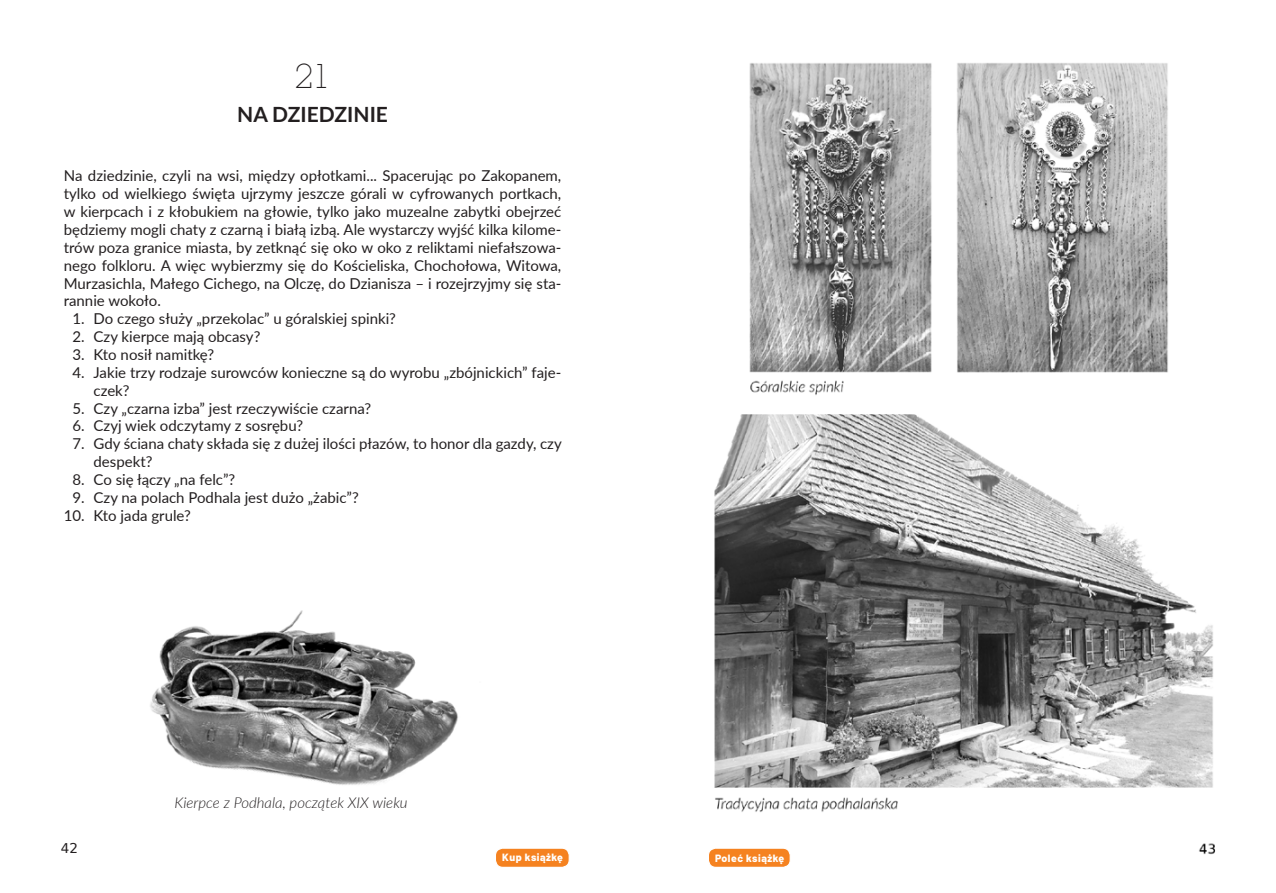
<style>
.page{position:relative;width:1276px;height:893px;background:#fff}
.page>*{position:absolute;margin:0;border:0;box-sizing:border-box;transform-origin:0 0}
.t1{font:300 36px "Lubalin Graph Itc TOT";color:#231f20}
.t2{font:700 21px "Lato";color:#231f20}
.t3{font:15px/17.9px "Lato";color:#231f20}
.t4{font:italic 300 15px "Lato";color:#231f20}
.t5{font:13.5px "DejaVu Sans";color:#231f20}
.t6{font:800 10.5px "Barlow";letter-spacing:.05em;color:#fff}
</style>
<div class="page">
<img style="left:714px;top:63px;width:502px;height:803px">
<img style="left:150px;top:610px;width:308px;height:175px">
<div style="left:708px;top:848px;width:82px;height:19px;background:#f58220;border-radius:7px"></div>
<div style="left:708px;top:847px;width:83px;height:21px;border:1px solid #fff;border-radius:7px"></div>
<div style="left:495px;top:848px;width:74px;height:19px;background:#f58220;border-radius:7px"></div>
<div style="left:495px;top:847px;width:75px;height:21px;border:1px solid #fff;border-radius:7px"></div>
<h1 class="t1" style="left:294px;top:56px;width:38px">21</h1>
<h2 class="t2" style="left:237px;top:98px;width:152px">NA DZIEDZINIE</h2>
<p class="t3" style="left:64px;top:166px;width:499px;text-align:justify">Na dziedzinie, czyli na wsi, między opłotkami... Spacerując po Zakopanem, tylko od wielkiego święta ujrzymy jeszcze górali w cyfrowanych portkach, w kierpcach i z kłobukiem na głowie, tylko jako muzealne zabytki obejrzeć będziemy mogli chaty z czarną i białą izbą. Ale wystarczy wyjść kilka kilome&shy;trów poza granice miasta, by zetknąć się oko w oko z reliktami niefałszowa&shy;nego folkloru. A więc wybierzmy się do Kościeliska, Chochołowa, Witowa, Murzasichla, Małego Cichego, na Olczę, do Dzianisza – i rozejrzyjmy się sta&shy;rannie wokoło.</p>
<p class="t3" style="left:73px;top:309px;width:325px">1. Do czego służy „przekolac” u góralskiej spinki?</p>
<p class="t3" style="left:73px;top:327px;width:189px">2. Czy kierpce mają obcasy?</p>
<p class="t3" style="left:73px;top:345px;width:143px">3. Kto nosił namitkę?</p>
<p class="t3" style="left:94px;top:363px;width:469px;text-indent:-21px">4. Jakie trzy rodzaje surowców konieczne są do wyrobu „zbójnickich” faje&shy;czek?</p>
<p class="t3" style="left:73px;top:398px;width:300px">5. Czy „czarna izba” jest rzeczywiście czarna?</p>
<p class="t3" style="left:73px;top:416px;width:232px">6. Czyj wiek odczytamy z sosrębu?</p>
<p class="t3" style="left:94px;top:434px;width:470px;text-indent:-21px">7. Gdy ściana chaty składa się z dużej ilości płazów, to honor dla gazdy, czy despekt?</p>
<p class="t3" style="left:73px;top:470px;width:164px">8. Co się łączy „na felc”?</p>
<p class="t3" style="left:73px;top:488px;width:288px">9. Czy na polach Podhala jest dużo „żabic”?</p>
<p class="t3" style="left:64px;top:506px;width:128px">10. Kto jada grule?</p>
<p class="t5" style="left:61px;top:837px;width:19px">42</p>
<p class="t4" style="left:174px;top:793px;width:235px">Kierpce z Podhala, początek XIX wieku</p>
<p class="t6" style="left:502px;top:850px;width:62px">Kup książkę</p>
<p class="t6" style="left:715px;top:850px;width:71px">Poleć książkę</p>
</div>
